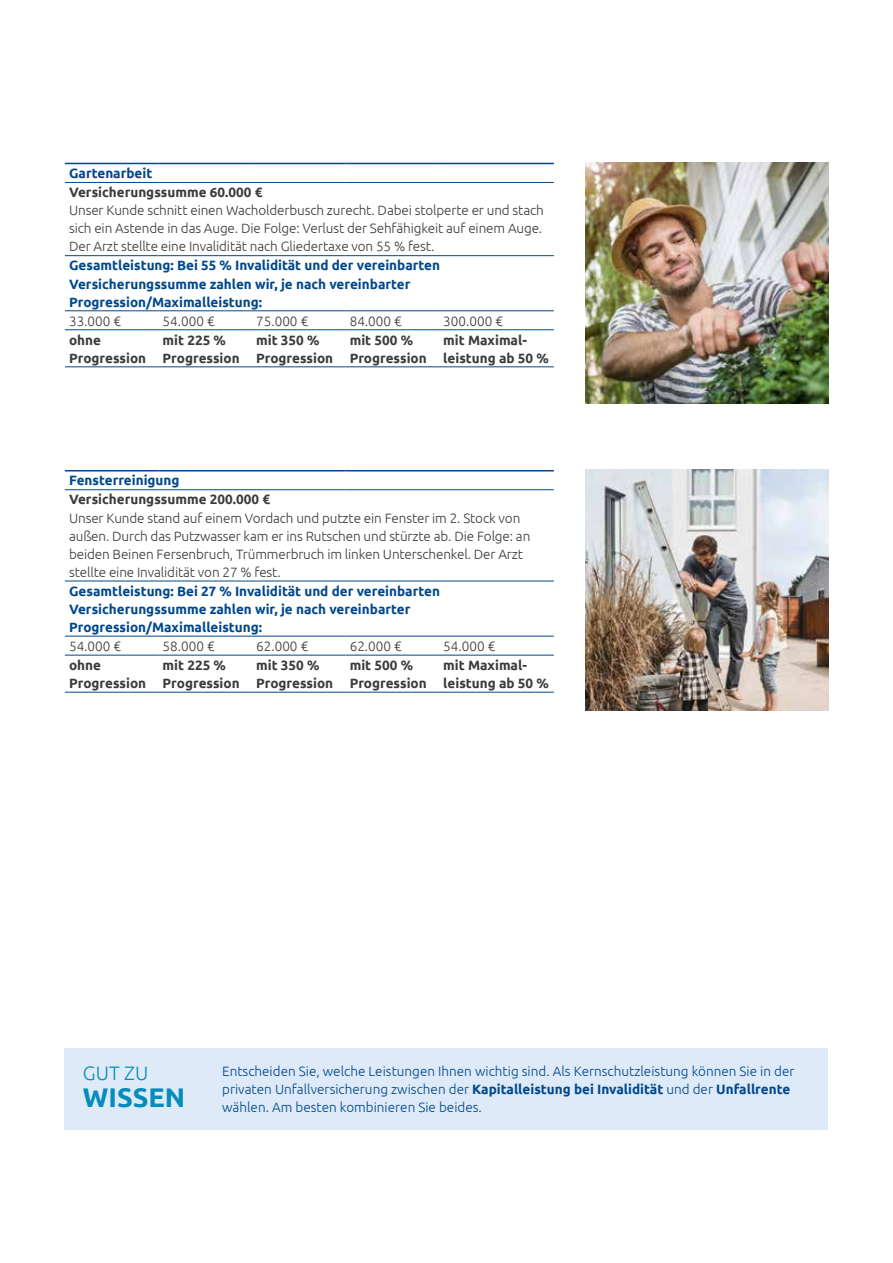
<style>
.page{position:relative;width:893px;height:1263px;background:#fff}
.page>*{position:absolute;margin:0;border:0;box-sizing:border-box;transform-origin:0 0}
.t1{font:700 27px "Ubuntu";color:#048dbb}
.t2{font:300 19.5px "Ubuntu";color:#048dbb}
.t3{font:300 13.5px/18.1px "Ubuntu";letter-spacing:-.01em;color:#3b3b3a;text-align:justify}
.t4{font:700 13.5px/18.1px "Ubuntu";color:#00488c}
.t5{font:700 13.5px/18.1px "Ubuntu";color:#3b3b3a}
.t6{font:300 13.5px/18.1px "Ubuntu";color:#00488c}
.s1{font-weight:700}
</style>
<div class="page">
<img style="left:586px;top:163px;width:242px;height:240px">
<hr style="left:65px;top:163px;width:93px;height:1px;background:#00488c">
<hr style="left:158px;top:163px;width:94px;height:1px;background:#00488c">
<hr style="left:252px;top:163px;width:93px;height:1px;background:#00488c">
<hr style="left:345px;top:163px;width:94px;height:1px;background:#00488c">
<hr style="left:439px;top:163px;width:115px;height:1px;background:#00488c">
<hr style="left:65px;top:182px;width:93px;height:1px;background:#00488c">
<hr style="left:158px;top:182px;width:94px;height:1px;background:#00488c">
<hr style="left:252px;top:182px;width:93px;height:1px;background:#00488c">
<hr style="left:345px;top:182px;width:94px;height:1px;background:#00488c">
<hr style="left:439px;top:182px;width:115px;height:1px;background:#00488c">
<hr style="left:65px;top:255px;width:93px;height:1px;background:#00488c">
<hr style="left:158px;top:255px;width:94px;height:1px;background:#00488c">
<hr style="left:252px;top:255px;width:93px;height:1px;background:#00488c">
<hr style="left:345px;top:255px;width:94px;height:1px;background:#00488c">
<hr style="left:439px;top:255px;width:115px;height:1px;background:#00488c">
<hr style="left:65px;top:311px;width:93px;height:1px;background:#00488c">
<hr style="left:158px;top:311px;width:94px;height:1px;background:#00488c">
<hr style="left:252px;top:311px;width:93px;height:1px;background:#00488c">
<hr style="left:345px;top:311px;width:94px;height:1px;background:#00488c">
<hr style="left:439px;top:311px;width:115px;height:1px;background:#00488c">
<hr style="left:65px;top:329px;width:93px;height:1px;background:#00488c">
<hr style="left:158px;top:329px;width:94px;height:1px;background:#00488c">
<hr style="left:252px;top:329px;width:93px;height:1px;background:#00488c">
<hr style="left:345px;top:329px;width:94px;height:1px;background:#00488c">
<hr style="left:439px;top:329px;width:115px;height:1px;background:#00488c">
<hr style="left:65px;top:367px;width:93px;height:1px;background:#00488c">
<hr style="left:158px;top:367px;width:94px;height:1px;background:#00488c">
<hr style="left:252px;top:367px;width:93px;height:1px;background:#00488c">
<hr style="left:345px;top:367px;width:94px;height:1px;background:#00488c">
<hr style="left:439px;top:367px;width:115px;height:1px;background:#00488c">
<img style="left:586px;top:470px;width:242px;height:240px">
<hr style="left:65px;top:470px;width:93px;height:1px;background:#00488c">
<hr style="left:158px;top:470px;width:94px;height:1px;background:#00488c">
<hr style="left:252px;top:470px;width:93px;height:1px;background:#00488c">
<hr style="left:345px;top:470px;width:94px;height:1px;background:#00488c">
<hr style="left:439px;top:470px;width:115px;height:1px;background:#00488c">
<hr style="left:65px;top:489px;width:93px;height:1px;background:#00488c">
<hr style="left:158px;top:489px;width:94px;height:1px;background:#00488c">
<hr style="left:252px;top:489px;width:93px;height:1px;background:#00488c">
<hr style="left:345px;top:489px;width:94px;height:1px;background:#00488c">
<hr style="left:439px;top:489px;width:115px;height:1px;background:#00488c">
<hr style="left:65px;top:581px;width:93px;height:1px;background:#00488c">
<hr style="left:158px;top:581px;width:94px;height:1px;background:#00488c">
<hr style="left:252px;top:581px;width:93px;height:1px;background:#00488c">
<hr style="left:345px;top:581px;width:94px;height:1px;background:#00488c">
<hr style="left:439px;top:581px;width:115px;height:1px;background:#00488c">
<hr style="left:65px;top:636px;width:93px;height:1px;background:#00488c">
<hr style="left:158px;top:636px;width:94px;height:1px;background:#00488c">
<hr style="left:252px;top:636px;width:93px;height:1px;background:#00488c">
<hr style="left:345px;top:636px;width:94px;height:1px;background:#00488c">
<hr style="left:439px;top:636px;width:115px;height:1px;background:#00488c">
<hr style="left:65px;top:655px;width:93px;height:1px;background:#00488c">
<hr style="left:158px;top:655px;width:94px;height:1px;background:#00488c">
<hr style="left:252px;top:655px;width:93px;height:1px;background:#00488c">
<hr style="left:345px;top:655px;width:94px;height:1px;background:#00488c">
<hr style="left:439px;top:655px;width:115px;height:1px;background:#00488c">
<hr style="left:65px;top:692px;width:93px;height:1px;background:#00488c">
<hr style="left:158px;top:692px;width:94px;height:1px;background:#00488c">
<hr style="left:252px;top:692px;width:93px;height:1px;background:#00488c">
<hr style="left:345px;top:692px;width:94px;height:1px;background:#00488c">
<hr style="left:439px;top:692px;width:115px;height:1px;background:#00488c">
<div style="left:65px;top:1048px;width:763px;height:82px;background:#deeaf8"></div>
<p class="t4" style="left:69px;top:164px;width:85px">Gartenarbeit</p>
<p class="t5" style="left:69px;top:183px;width:195px">Versicherungssumme 60.000 €</p>
<p class="t3" style="left:69px;top:201px;width:476px">Unser Kunde schnitt einen Wacholderbusch zurecht. Dabei stolperte er und stach sich ein Astende in das Auge. Die Folge: Verlust der Sehfähigkeit auf einem Auge.<br>Der Arzt stellte eine Invalidität nach Gliedertaxe von 55 % fest.</p>
<p class="t4" style="left:69px;top:256px;width:372px">Gesamtleistung: Bei 55 % Invalidität und der vereinbarten<br>Versicherungssumme zahlen wir, je nach vereinbarter<br>Progression/Maximalleistung:</p>
<p class="t3" style="left:69px;top:311px;width:54px">33.000 €</p>
<p class="t3" style="left:163px;top:311px;width:54px">54.000 €</p>
<p class="t3" style="left:256px;top:311px;width:54px">75.000 €</p>
<p class="t3" style="left:350px;top:311px;width:54px">84.000 €</p>
<p class="t3" style="left:443px;top:311px;width:61px">300.000 €</p>
<p class="t5" style="left:69px;top:330px;width:79px">ohne<br>Progression</p>
<p class="t5" style="left:163px;top:330px;width:79px">mit 225 %<br>Progression</p>
<p class="t5" style="left:256px;top:330px;width:79px">mit 350 %<br>Progression</p>
<p class="t5" style="left:350px;top:330px;width:79px">mit 500 %<br>Progression</p>
<p class="t5" style="left:443px;top:330px;width:107px">mit Maximal&shy;leistung ab 50 %</p>
<p class="t4" style="left:69px;top:471px;width:112px">Fensterreinigung</p>
<p class="t5" style="left:69px;top:490px;width:202px">Versicherungssumme 200.000 €</p>
<p class="t3" style="left:69px;top:508px;width:463px;text-align:left">Unser Kunde stand auf einem Vordach und putzte ein Fenster im 2. Stock von außen. Durch das Putzwasser kam er ins Rutschen und stürzte ab. Die Folge: an beiden Beinen Fersenbruch, Trümmerbruch im linken Unterschenkel. Der Arzt stellte eine Invalidität von 27 % fest.</p>
<p class="t4" style="left:69px;top:582px;width:372px">Gesamtleistung: Bei 27 % Invalidität und der vereinbarten<br>Versicherungssumme zahlen wir, je nach vereinbarter<br>Progression/Maximalleistung:</p>
<p class="t3" style="left:69px;top:637px;width:54px">54.000 €</p>
<p class="t3" style="left:163px;top:637px;width:54px">58.000 €</p>
<p class="t3" style="left:256px;top:637px;width:54px">62.000 €</p>
<p class="t3" style="left:350px;top:637px;width:54px">62.000 €</p>
<p class="t3" style="left:443px;top:637px;width:54px">54.000 €</p>
<p class="t5" style="left:69px;top:656px;width:79px">ohne<br>Progression</p>
<p class="t5" style="left:163px;top:656px;width:79px">mit 225 %<br>Progression</p>
<p class="t5" style="left:256px;top:656px;width:79px">mit 350 %<br>Progression</p>
<p class="t5" style="left:350px;top:656px;width:79px">mit 500 %<br>Progression</p>
<p class="t5" style="left:443px;top:656px;width:107px">mit Maximal&shy;leistung ab 50 %</p>
<h2 class="t2" style="left:83px;top:1061px;width:67px">GUT ZU</h2>
<h1 class="t1" style="left:83px;top:1081px;width:104px">WISSEN</h1>
<p class="t6" style="left:222px;top:1061px;width:574px">Entscheiden Sie, welche Leistungen Ihnen wichtig sind. Als Kernschutzleistung können Sie in der privaten Unfallversicherung zwischen der <span class="s1">Kapitalleistung bei Invalidität</span> und der <span class="s1">Unfallrente </span>wählen. Am besten kombinieren Sie beides.</p>
</div>
